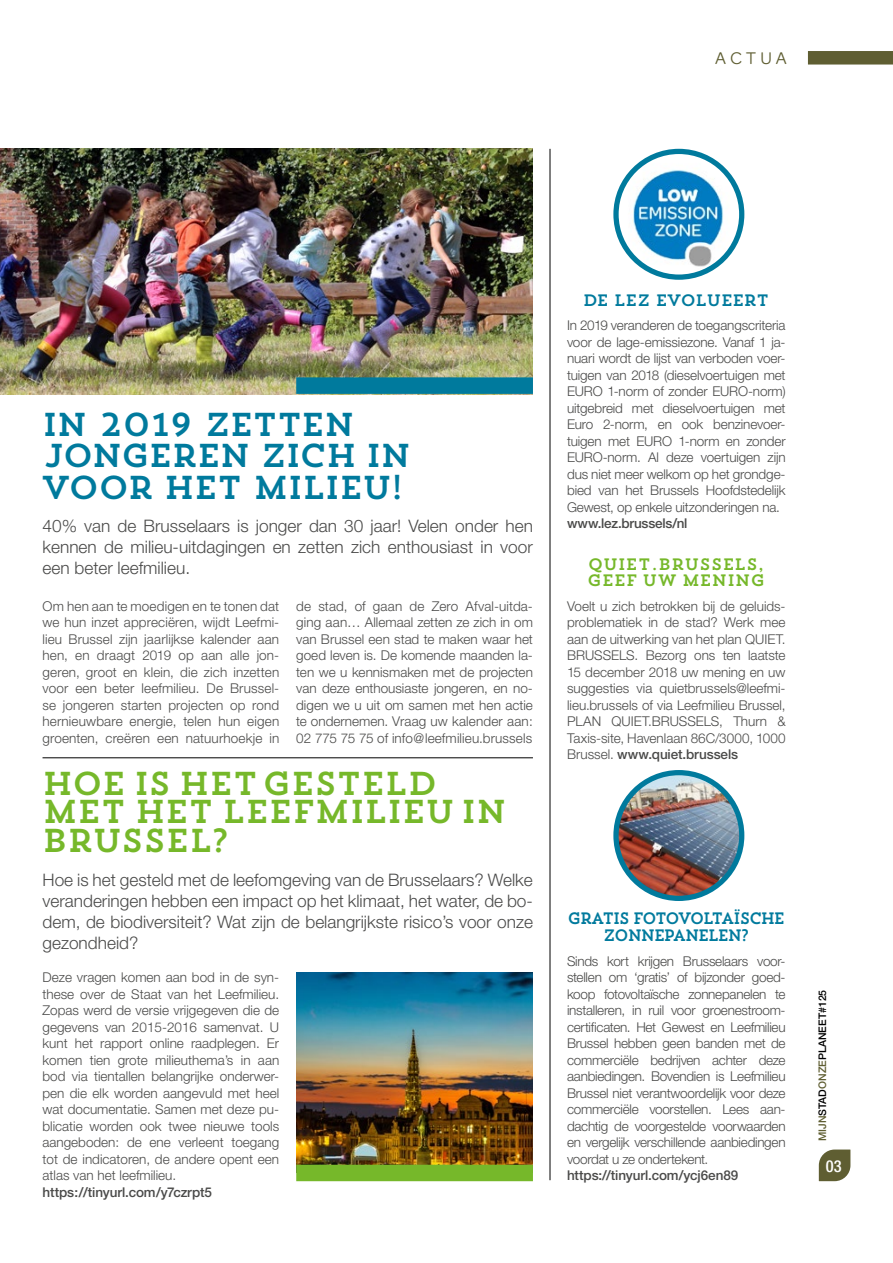
<style>
.page{position:relative;width:893px;height:1263px;background:#fff}
.page>*{position:absolute;margin:0;border:0;box-sizing:border-box;transform-origin:0 0}
.t1{font:33px/28.5px "Trend Slab One";letter-spacing:-.025em;color:#76b82a}
.t2{font:33px/31.5px "Trend Slab One";letter-spacing:-.05em;color:#007a9d}
.t3{font:18px "Omnes";letter-spacing:.22em;color:#5f5e32}
.t4{font:300 17.25px/21px "Helvetica Neue";color:#4a4a49;text-align:justify}
.t5{font:16.5px/16.5px "Trend Slab One";letter-spacing:-.09em;color:#007a9d;text-align:center;scale:.94 1}
.t6{font:16.5px/16.5px "Trend Slab One";color:#76b82a}
.t7{font:16.5px "Trend Slab One";letter-spacing:-.03em;color:#007a9d}
.t8{font:500 condensed 16.5px "Helvetica Neue";color:#fff}
.t9{font:300 13.5px/16.5px "Helvetica Neue LT Std";letter-spacing:-.02em;color:#4a4a49;text-align:justify}
.t10{font:300 13.5px/16.5px "Helvetica Neue";letter-spacing:.005em;color:#4a4a49;text-align:justify}
.t11{font:500 13.5px "Helvetica Neue LT Std";letter-spacing:-.01em;color:#4a4a49}
.t12{font:500 13.5px "Helvetica Neue";letter-spacing:-.01em;color:#4a4a49}
.t13{font:500 10.5px "Helvetica Neue LT Std";color:#000}
.s1{font-weight:500}
.s2{color:#5f5e32}
</style>
<div class="page">
<img style="left:0;top:149px;width:533px;height:245px">
<svg style="left:819px;top:1149px;width:31px;height:32px"></svg>
<hr style="left:43px;top:757px;width:490px;height:1px;background:#000">
<img style="left:616px;top:151px;width:126px;height:126px;border-radius:63px">
<div style="left:613px;top:149px;width:131px;height:131px;border:5px solid #007a9d;border-radius:50%"></div>
<img style="left:616px;top:773px;width:126px;height:125px;border-radius:63px">
<div style="left:613px;top:770px;width:131px;height:131px;border:5px solid #007a9d;border-radius:50%"></div>
<div style="left:296px;top:377px;width:237px;height:17px;background:#007a9d"></div>
<hr style="left:550px;top:149px;width:1px;height:1031px;background:#000">
<img style="left:296px;top:973px;width:237px;height:192px">
<div style="left:296px;top:1165px;width:237px;height:16px;background:#76b82a"></div>
<div style="left:808px;top:51px;width:85px;height:14px;background:#5f5e32"></div>
<h2 class="t3" style="left:715px;top:46px;width:73px">ACTUA</h2>
<h1 class="t2" style="left:43px;top:408px;width:370px">IN 2019 ZETTEN<br>JONGEREN ZICH IN<br>VOOR HET MILIEU!</h1>
<p class="t4" style="left:43px;top:515px;width:492px">40% van de Brusselaars is jonger dan 30 jaar! Velen onder hen kennen de milieu-uitdagingen en zetten zich enthousiast in voor een beter leefmilieu.</p>
<p class="t10" style="left:43px;top:597px;width:238px">Om hen aan te moedigen en te tonen dat we hun inzet appreciëren, wijdt Leefmi&shy;lieu Brussel zijn jaarlijkse kalender aan hen, en draagt 2019 op aan alle jon&shy;geren, groot en klein, die zich inzetten voor een beter leefmilieu. De Brussel&shy;se jongeren starten projecten op rond hernieuwbare energie, telen hun eigen groenten, creëren een natuurhoekje in</p>
<p class="t10" style="left:296px;top:597px;width:238px">de stad, of gaan de Zero Afval-uitda&shy;ging aan… Allemaal zetten ze zich in om van Brussel een stad te maken waar het goed leven is. De komende maanden la&shy;ten we u kennismaken met de projecten van deze enthousiaste jongeren, en no&shy;digen we u uit om samen met hen actie te ondernemen. Vraag uw kalender aan:<br>02 775 75 75 of info@leefmilieu.brussels</p>
<h1 class="t1" style="left:43px;top:768px;width:466px">HOE IS HETGESTELD<br>MET HET LEEFMILIEU IN<br>BRUSSEL?</h1>
<p class="t4" style="left:43px;top:868px;width:492px">Hoe is het gesteld met de leefomgeving van de Brusselaars? Welke veranderingen hebben een impact op het klimaat, het water, de bo&shy;dem, de biodiversiteit? Wat zijn de belangrijkste risico’s voor onze gezondheid?</p>
<p class="t10" style="left:43px;top:969px;width:238px">Deze vragen komen aan bod in de syn&shy;these over de Staat van het Leefmilieu.<br>Zopas werd de versie vrijgegeven die de gegevens van 2015-2016 samenvat. U kunt het rapport online raadplegen. Er komen tien grote milieuthema’s in aan bod via tientallen belangrijke onderwer&shy;pen die elk worden aangevuld met heel wat documentatie. Samen met deze pu&shy;blicatie worden ook twee nieuwe tools aangeboden: de ene verleent toegang tot de indicatoren, de andere opent een atlas van het leefmilieu.</p>
<p class="t12" style="left:43px;top:1184px;width:171px">https://tinyurl.com/y7czrpt5</p>
<p class="t7" style="left:583px;top:289px;width:188px">DE LEZ EVOLUEERT</p>
<p class="t9" style="left:567px;top:317px;width:220px">In 2019 veranderen de toegangscriteria voor de lage-emissiezone. Vanaf 1 ja&shy;nuari wordt de lijst van verboden voer&shy;tuigen van 2018 (dieselvoertuigen met EURO 1-norm of zonder EURO-norm) uitgebreid met dieselvoertuigen met Euro 2-norm, en ook benzinevoer&shy;tuigen met EURO 1-norm en zonder EURO-norm. Al deze voertuigen zijn dus niet meer welkom op het grondge&shy;bied van het Brussels Hoofdstedelijk Gewest, op enkele uitzonderingen na.</p>
<p class="t11" style="left:567px;top:515px;width:122px">www.lez.brussels/nl</p>
<p class="t6" style="left:587px;top:555px;width:180px">QUIET.BRUSSELS,<br>GEEF UW MENING</p>
<p class="t9" style="left:567px;top:597px;width:220px">Voelt u zich betrokken bij de geluids&shy;problematiek in de stad? Werk mee aan de uitwerking van het plan QUIET.<br>BRUSSELS. Bezorg ons ten laatste 15 december 2018 uw mening en uw suggesties via quietbrussels@leefmi&shy;lieu.brussels of via Leefmilieu Brussel, PLAN QUIET.BRUSSELS, Thurn &amp; Taxis-site, Havenlaan 86C/3000, 1000<br>Brussel. <span class="s1">www.quiet.brussels</span></p>
<p class="t5" style="left:567px;top:910px;width:233px">GRATIS FOTOVOLTAÏSCHE<br>ZONNEPANELEN?</p>
<p class="t9" style="left:567px;top:952px;width:220px;text-align:left">Sinds kort krijgen Brusselaars voor&shy;stellen om ‘gratis’ of bijzonder goed&shy;koop fotovoltaïsche zonnepanelen te installeren, in ruil voor groenestroom&shy;certificaten. Het Gewest en Leefmilieu Brussel hebben geen banden met de commerciële bedrijven achter deze aanbiedingen. Bovendien is Leefmilieu Brussel niet verantwoordelijk voor deze commerciële voorstellen. Lees aan&shy;dachtig de voorgestelde voorwaarden en vergelijk verschillende aanbiedingen voordat u ze ondertekent.</p>
<p class="t11" style="left:567px;top:1167px;width:173px">https://tinyurl.com/ycj6en89</p>
<p class="t13" style="left:816px;top:1141px;width:153px;rotate:-90deg"><span class="s2">MIJN</span>STAD<span class="s2">ONZE</span>PLANEET#125</p>
<p class="t8" style="left:826px;top:1156px;width:17px">03</p>
</div>
